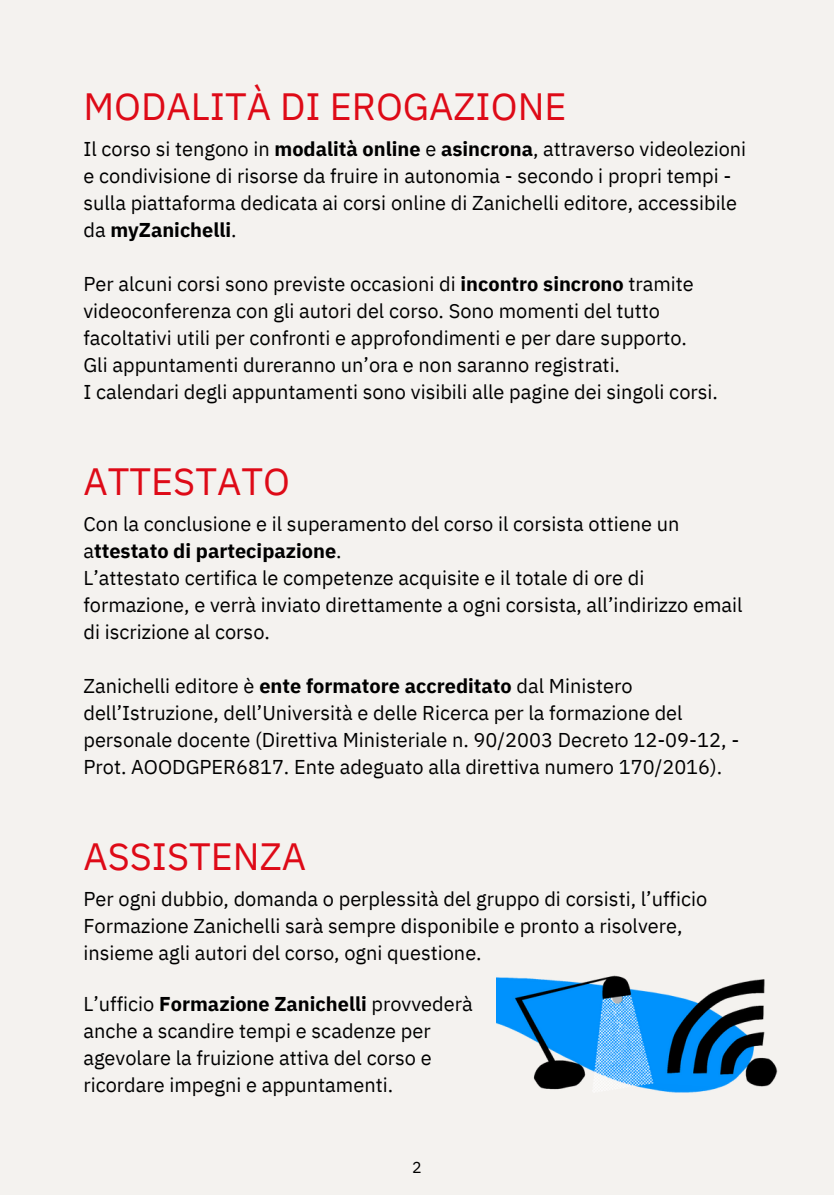
<style>
.page{position:relative;width:834px;height:1196px;background:#fff}
.page>*{position:absolute;margin:0;border:0;box-sizing:border-box;transform-origin:0 0}
.t1{font:38px "IBM Plex Sans";color:#de0a17}
.t2{font:20px/27px "IBM Plex Sans";color:#000}
.t3{font:16px "IBM Plex Sans";color:#000}
.s1{font-weight:700}
</style>
<div class="page">
<div style="left:0;top:0;width:834px;height:1194px;background:#f4f2ef"></div>
<img style="left:496px;top:975px;width:282px;height:118px">
<p class="t1" style="left:83px;top:81px;width:485px">MODALITÀ DI EROGAZIONE</p>
<p class="t2" style="left:83px;top:135px;width:664px">Il corso si tengono in <span class="s1">modalità online</span> e <span class="s1">asincrona</span>, attraverso videolezioni e condivisione di risorse da fruire in autonomia - secondo i propri tempi - sulla piattaforma dedicata ai corsi online di Zanichelli editore, accessibile da <span class="s1">myZanichelli</span>.</p>
<p class="t2" style="left:83px;top:270px;width:612px">Per alcuni corsi sono previste occasioni di <span class="s1">incontro sincrono</span> tramite videoconferenza con gli autori del corso. Sono momenti del tutto facoltativi utili per confronti e approfondimenti e per dare supporto.</p>
<p class="t2" style="left:83px;top:351px;width:538px">Gli appuntamenti dureranno un’ora e non saranno registrati.</p>
<p class="t2" style="left:83px;top:378px;width:636px">I calendari degli appuntamenti sono visibili alle pagine dei singoli corsi.</p>
<p class="t1" style="left:83px;top:456px;width:208px">ATTESTATO</p>
<p class="t2" style="left:83px;top:510px;width:597px">Con la conclusione e il superamento del corso il corsista ottiene un a<span class="s1">ttestato di partecipazione</span>.</p>
<p class="t2" style="left:83px;top:564px;width:661px">L’attestato certifica le competenze acquisite e il totale di ore di formazione, e verrà inviato direttamente a ogni corsista, all’indirizzo email di iscrizione al corso.</p>
<p class="t2" style="left:83px;top:672px;width:657px">Zanichelli editore è <span class="s1">ente formatore accreditato</span> dal Ministero dell’Istruzione, dell’Università e delle Ricerca per la formazione del personale docente (Direttiva Ministeriale n. 90/2003 Decreto 12-09-12, - Prot. AOODGPER6817. Ente adeguato alla direttiva numero 170/2016).</p>
<p class="t1" style="left:83px;top:831px;width:224px">ASSISTENZA</p>
<p class="t2" style="left:83px;top:885px;width:625px">Per ogni dubbio, domanda o perplessità del gruppo di corsisti, l’ufficio<br>Formazione Zanichelli sarà sempre disponibile e pronto a risolvere, insieme agli autori del corso, ogni questione.</p>
<p class="t2" style="left:83px;top:990px;width:391px">L’ufficio <span class="s1">Formazione Zanichelli</span> provvederà anche a scandire tempi e scadenze per agevolare la fruizione attiva del corso e</p>
<p class="t2" style="left:83px;top:1071px;width:311px">ricordare impegni e appuntamenti.</p>
<p class="t3" style="left:412px;top:1156px;width:11px">2</p>
</div>
